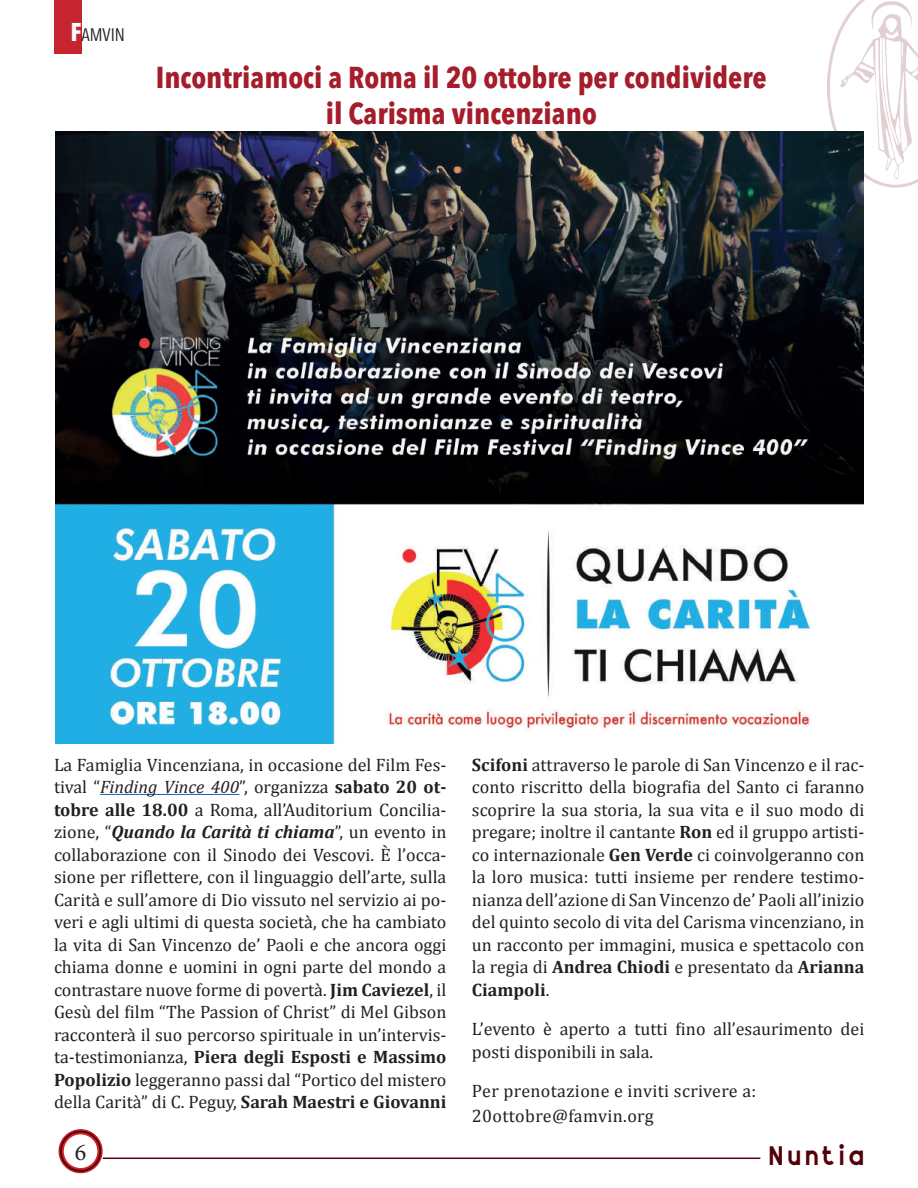
<style>
.page{position:relative;width:918px;height:1188px;background:#fff}
.page>*{position:absolute;margin:0;border:0;box-sizing:border-box;transform-origin:0 0}
.t1{font:700 condensed 30px/36px "Avenir Next LT Pro";color:#a51c2a;text-align:center}
.t2{font:26.7px "Stout Deco";letter-spacing:.185em;color:#530109;scale:.91 1}
.t3{font:24px "Minion Pro";color:#231f20}
.t4{font:18px/22.5px "Cambria";color:#231f20;text-align:justify}
.t5{font:18px/24.5px "Cambria";letter-spacing:.02em;color:#231f20}
.t6{font:condensed 18px "Avenir Next LT Pro";color:#231f20}
.s1{font-weight:700;font-size:25.5px;color:#fff}
.s2{font-style:italic}
.s3{font-weight:700}
.s4{font-weight:700;font-style:italic}
</style>
<div class="page">
<hr style="left:89px;top:1158px;width:671px;height:1px;background:#530109">
<div style="left:54px;top:0;width:27px;height:54px;background:#c4202a"></div>
<svg style="left:57px;top:1128px;width:47px;height:47px"></svg>
<svg style="left:59px;top:1130px;width:43px;height:43px"></svg>
<div style="left:59px;top:1129px;width:44px;height:44px;border:2px solid #c4202a;border-radius:50%"></div>
<svg style="left:62px;top:1133px;width:37px;height:37px"></svg>
<div style="left:64px;top:1134px;width:33px;height:34px;background:#fff;border-radius:50%"></div>
<img style="left:828px;top:0;width:90px;height:188px">
<img style="left:55px;top:132px;width:809px;height:611px">
<hr style="left:100px;top:794px;width:139px;height:1px;background:#1b69b4">
<p class="t6" style="left:70px;top:23px;width:56px"><span class="s1">F</span>AMVIN</p>
<h1 class="t1" style="left:156px;top:59px;width:613px">Incontriamoci a Roma il 20 ottobre per condividere il Carisma vincenziano</h1>
<p class="t4" style="left:54px;top:753px;width:394px">La Famiglia Vincenziana, in occasione del Film Fes&shy;tival “<span class="s2">Finding Vince 400</span>”, organizza <span class="s3">sabato 20 ot&shy;tobre alle 18.00</span> a Roma, all’Auditorium Concilia&shy;zione, “<span class="s4">Quando la Carità ti chiama</span>”, un evento in collaborazione con il Sinodo dei Vescovi. È l’occa&shy;sione per riflettere, con il linguaggio dell’arte, sulla Carità e sull’amore di Dio vissuto nel servizio ai po&shy;veri e agli ultimi di questa società, che ha cambiato la vita di San Vincenzo de’ Paoli e che ancora oggi chiama donne e uomini in ogni parte del mondo a contrastare nuove forme di povertà. <span class="s3">Jim Caviezel</span>, il Gesù del film “The Passion of Christ” di Mel Gibson racconterà il suo percorso spirituale in un’intervis&shy;ta-testimonianza, <span class="s3">Piera degli Esposti e Massimo Popolizio</span> leggeranno passi dal “Portico del mistero della Carità” di C. Peguy, <span class="s3">Sarah Maestri e Giovanni</span></p>
<p class="t4" style="left:472px;top:753px;width:394px"><span class="s3">Scifoni</span> attraverso le parole di San Vincenzo e il rac&shy;conto riscritto della biografia del Santo ci faranno scoprire la sua storia, la sua vita e il suo modo di pregare; inoltre il cantante <span class="s3">Ron</span> ed il gruppo artisti&shy;co internazionale <span class="s3">Gen Verde</span> ci coinvolgeranno con la loro musica: tutti insieme per rendere testimo&shy;nianza dell’azione di San Vincenzo de’ Paoli all’inizio del quinto secolo di vita del Carisma vincenziano, in un racconto per immagini, musica e spettacolo con la regia di <span class="s3">Andrea Chiodi</span> e presentato da <span class="s3">Arianna Ciampoli</span>.</p>
<p class="t4" style="left:472px;top:1018px;width:394px">L’evento è aperto a tutti fino all’esaurimento dei posti disponibili in sala.</p>
<p class="t5" style="left:472px;top:1079px;width:286px">Per prenotazione e inviti scrivere a:<br>20ottobre@famvin.org</p>
<h3 class="t3" style="left:75px;top:1136px;width:13px">6</h3>
<h2 class="t2" style="left:770px;top:1139px;width:106px">Nuntia</h2>
</div>
